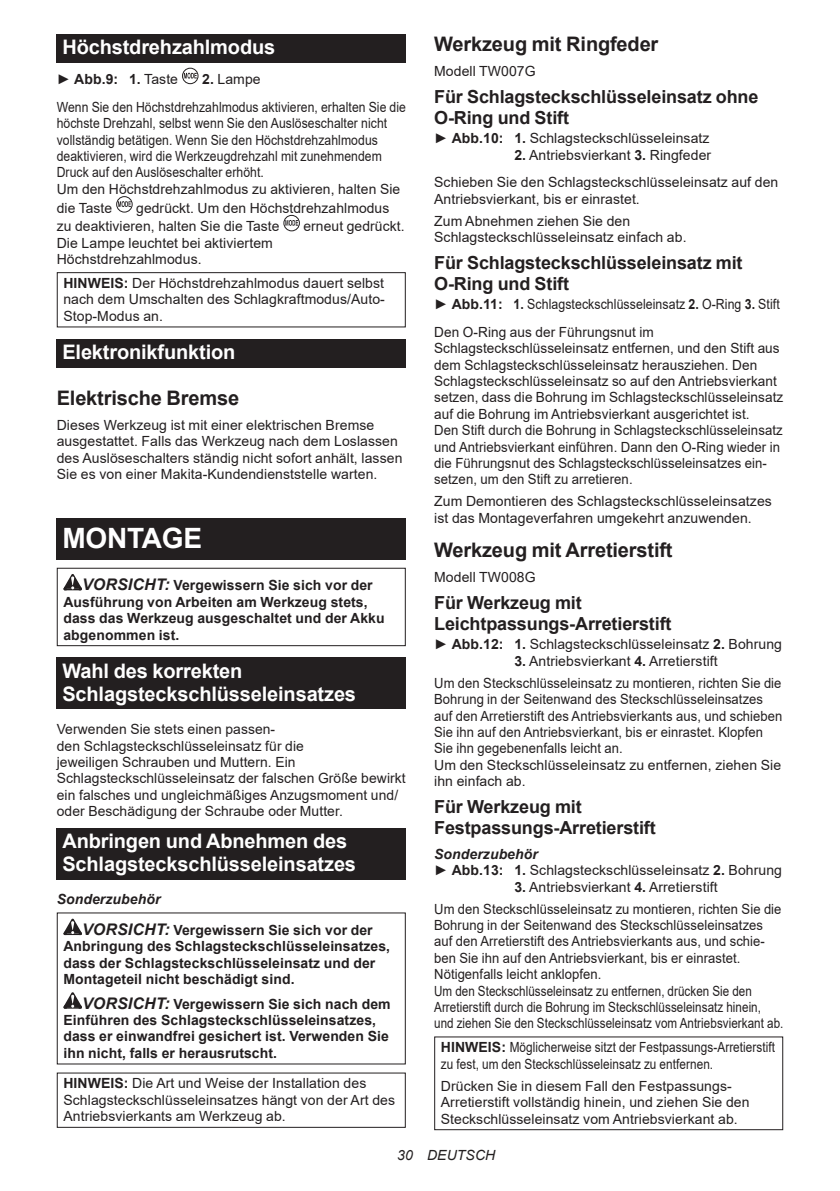
<style>
.page{position:relative;width:840px;height:1191px;background:#fff}
.page>*{position:absolute;margin:0;border:0;box-sizing:border-box;transform-origin:0 0}
.t1{font:700 28px "Arial";letter-spacing:-.01em;color:#fff}
.t2{font:700 20px/23.4px "Arial";letter-spacing:-.01em;color:#fff}
.t3{font:700 20px "Arial";letter-spacing:-.01em;color:#231f20}
.t4{font:700 18px/21px "Arial";letter-spacing:-.01em;color:#231f20}
.t5{font:14px/16.4px "Arial";letter-spacing:.005em;color:#231f20}
.t6{font:14px/16.4px "Arial";letter-spacing:.005em;color:#231f20;scale:.93 1}
.t7{font:700 14px/16.4px "Arial";letter-spacing:.005em;color:#231f20}
.t8{font:14px/16.4px "Arial";letter-spacing:.005em;color:#231f20;scale:.87 1}
.t9{font:14px/16.4px "Arial";letter-spacing:.005em;color:#231f20;scale:.84 1}
.t10{font:italic 14px "Arial";letter-spacing:.005em;color:#231f20}
.s1{font-weight:400}
.s2{font-weight:700}
.s3{font-style:italic;font-size:16px}
.s4{font-style:italic}
.s5{font-weight:700;font-style:italic}
</style>
<div class="page">
<div style="left:57px;top:34px;width:348px;height:29px;background:#231f20"></div>
<svg style="left:182px;top:68px;width:16px;height:16px"></svg>
<svg style="left:184px;top:73px;width:13px;height:6px"></svg>
<svg style="left:116px;top:196px;width:16px;height:16px"></svg>
<svg style="left:118px;top:201px;width:13px;height:6px"></svg>
<svg style="left:283px;top:215px;width:16px;height:16px"></svg>
<svg style="left:285px;top:220px;width:13px;height:6px"></svg>
<div style="left:57px;top:272px;width:348px;height:55px;border:1px solid #231f20"></div>
<div style="left:57px;top:339px;width:348px;height:28px;background:#231f20"></div>
<div style="left:57px;top:518px;width:348px;height:41px;background:#231f20"></div>
<svg style="left:63px;top:574px;width:19px;height:16px"></svg>
<div style="left:57px;top:568px;width:348px;height:78px;border:1px solid #231f20"></div>
<div style="left:57px;top:657px;width:348px;height:52px;background:#231f20"></div>
<div style="left:57px;top:827px;width:348px;height:52px;background:#231f20"></div>
<svg style="left:63px;top:918px;width:19px;height:17px"></svg>
<svg style="left:63px;top:992px;width:19px;height:16px"></svg>
<div style="left:434px;top:1036px;width:348px;height:94px;border:1px solid #231f20"></div>
<h2 class="t2" style="left:62px;top:36px;width:214px">Höchstdrehzahlmodus</h2>
<p class="t7" style="left:57px;top:71px;width:123px"><span class="s1">►</span> Abb.9: 1. <span class="s1">Taste</span></p>
<p class="t5" style="left:57px;top:65px;width:350px;line-height:27.8px;text-align:center"><span class="s2">2.</span> Lampe<br>Wenn Sie den Höchstdrehzahlmodus aktivieren, erhalten Sie die</p>
<p class="t8" style="left:57px;top:115px;width:396px">höchste Drehzahl, selbst wenn Sie den Auslöseschalter nicht vollständig betätigen. Wenn Sie den Höchstdrehzahlmodus deaktivieren, wird die Werkzeugdrehzahl mit zunehmendem Druck auf den Auslöseschalter erhöht.<br>Um den Höchstdrehzahlmodus zu aktivieren, halten Sie</p>
<p class="t5" style="left:57px;top:199px;width:57px">die Taste</p>
<p class="t5" style="left:57px;top:198px;width:334px;line-height:18.8px;text-indent:79px">gedrückt. Um den Höchstdrehzahlmodus zu deaktivieren, halten Sie die Taste</p>
<p class="t5" style="left:303px;top:218px;width:102px">erneut gedrückt.</p>
<p class="t5" style="left:57px;top:234px;width:217px">Die Lampe leuchtet bei aktiviertem<br>Höchstdrehzahlmodus.</p>
<p class="t5" style="left:63px;top:275px;width:323px;text-align:justify"><span class="s2">HINWEIS:</span> Der Höchstdrehzahlmodus dauert selbst nach dem Umschalten des Schlagkraftmodus/Auto-Stop-Modus an.</p>
<h2 class="t2" style="left:62px;top:340px;width:174px">Elektronikfunktion</h2>
<h2 class="t3" style="left:57px;top:384px;width:184px">Elektrische Bremse</h2>
<p class="t5" style="left:57px;top:416px;width:347px">Dieses Werkzeug ist mit einer elektrischen Bremse ausgestattet. Falls das Werkzeug nach dem Loslassen des Auslöseschalters ständig nicht sofort anhält, lassen Sie es von einer Makita-Kundendienststelle warten.</p>
<h1 class="t1" style="left:62px;top:519px;width:141px">MONTAGE</h1>
<p class="t7" style="left:63px;top:577px;width:322px;text-indent:19px"><span class="s3">VORSICHT:</span> Vergewissern Sie sich vor der Ausführung von Arbeiten am Werkzeug stets, dass das Werkzeug ausgeschaltet und der Akku abgenommen ist.</p>
<h2 class="t2" style="left:62px;top:659px;width:295px">Wahl des korrekten<br>Schlagsteckschlüsseleinsatzes</h2>
<p class="t5" style="left:57px;top:721px;width:350px">Verwenden Sie stets einen passen-<br>den Schlagsteckschlüsseleinsatz für die<br>jeweiligen Schrauben und Muttern. Ein Schlagsteckschlüsseleinsatz der falschen Größe bewirkt ein falsches und ungleichmäßiges Anzugsmoment und/ oder Beschädigung der Schraube oder Mutter.</p>
<h2 class="t2" style="left:62px;top:829px;width:295px">Anbringen und Abnehmen des<br>Schlagsteckschlüsseleinsatzes</h2>
<p class="t7" style="left:82px;top:884px;width:292px;line-height:30.6px;text-indent:-25px"><span class="s4">Sonderzubehör<br></span><span class="s3">VORSICHT:</span> Vergewissern Sie sich vor der</p>
<p class="t7" style="left:63px;top:938px;width:328px">Anbringung des Schlagsteckschlüsseleinsatzes, dass der Schlagsteckschlüsseleinsatz und der<br>Montageteil nicht beschädigt sind.</p>
<p class="t7" style="left:63px;top:995px;width:328px;text-indent:19px"><span class="s3">VORSICHT:</span> Vergewissern Sie sich nach dem Einführen des Schlagsteckschlüsseleinsatzes, dass er einwandfrei gesichert ist. Verwenden Sie ihn nicht, falls er herausrutscht.</p>
<p class="t5" style="left:63px;top:1075px;width:333px"><span class="s2">HINWEIS:</span> Die Art und Weise der Installation des<br>Schlagsteckschlüsseleinsatzes hängt von der Art des<br>Antriebsvierkants am Werkzeug ab.</p>
<h2 class="t3" style="left:434px;top:30px;width:225px">Werkzeug mit Ringfeder</h2>
<p class="t5" style="left:434px;top:63px;width:103px">Modell TW007G</p>
<p class="t4" style="left:434px;top:86px;width:325px">Für Schlagsteckschlüsseleinsatz ohne<br>O-Ring und Stift</p>
<p class="t5" style="left:434px;top:130px;width:277px">► <span class="s2">Abb.10: 1.</span> Schlagsteckschlüsseleinsatz</p>
<p class="t5" style="left:434px;top:141px;width:345px;line-height:27.8px;text-indent:80px"><span class="s2">2.</span> Antriebsvierkant <span class="s2">3.</span> Ringfeder<br>Schieben Sie den Schlagsteckschlüsseleinsatz auf den</p>
<p class="t5" style="left:434px;top:188px;width:207px;line-height:22px">Antriebsvierkant, bis er einrastet.<br>Zum Abnehmen ziehen Sie den</p>
<p class="t5" style="left:434px;top:229px;width:254px">Schlagsteckschlüsseleinsatz einfach ab.</p>
<p class="t4" style="left:434px;top:252px;width:310px">Für Schlagsteckschlüsseleinsatz mit<br>O-Ring und Stift</p>
<p class="t5" style="left:434px;top:290px;width:347px;line-height:27.8px">► <span class="s2">Abb.11: 1.</span> Schlagsteckschlüsseleinsatz <span class="s2">2.</span> O-Ring <span class="s2">3.</span> Stift<br>Den O-Ring aus der Führungsnut im</p>
<p class="t5" style="left:434px;top:340px;width:350px">Schlagsteckschlüsseleinsatz entfernen, und den Stift aus dem Schlagsteckschlüsseleinsatz herausziehen. Den Schlagsteckschlüsseleinsatz so auf den Antriebsvierkant setzen, dass die Bohrung im Schlagsteckschlüsseleinsatz auf die Bohrung im Antriebsvierkant ausgerichtet ist.<br>Den Stift durch die Bohrung in Schlagsteckschlüsseleinsatz und Antriebsvierkant einführen. Dann den O-Ring wieder in die Führungsnut des Schlagsteckschlüsseleinsatzes ein&shy;setzen, um den Stift zu arretieren.</p>
<p class="t5" style="left:434px;top:493px;width:339px">Zum Demontieren des Schlagsteckschlüsseleinsatzes ist das Montageverfahren umgekehrt anzuwenden.</p>
<h2 class="t3" style="left:434px;top:536px;width:240px">Werkzeug mit Arretierstift</h2>
<p class="t5" style="left:434px;top:569px;width:103px">Modell TW008G</p>
<p class="t4" style="left:434px;top:592px;width:239px">Für Werkzeug mit<br>Leichtpassungs-Arretierstift</p>
<p class="t5" style="left:434px;top:636px;width:349px">► <span class="s2">Abb.12: 1.</span> Schlagsteckschlüsseleinsatz <span class="s2">2.</span> Bohrung</p>
<p class="t5" style="left:434px;top:650px;width:348px;line-height:22px;text-indent:80px"><span class="s2">3.</span> Antriebsvierkant <span class="s2">4.</span> Arretierstift<br>Um den Steckschlüsseleinsatz zu montieren, richten Sie die</p>
<p class="t6" style="left:434px;top:691px;width:376px">Bohrung in der Seitenwand des Steckschlüsseleinsatzes auf den Arretierstift des Antriebsvierkants aus, und schieben Sie ihn auf den Antriebsvierkant, bis er einrastet. Klopfen Sie ihn gegebenenfalls leicht an.<br>Um den Steckschlüsseleinsatz zu entfernen, ziehen Sie ihn einfach ab.</p>
<p class="t4" style="left:434px;top:796px;width:223px">Für Werkzeug mit<br>Festpassungs-Arretierstift</p>
<p class="t5" style="left:434px;top:845px;width:349px"><span class="s5">Sonderzubehör<br></span>► <span class="s2">Abb.13: 1.</span> Schlagsteckschlüsseleinsatz <span class="s2">2.</span> Bohrung</p>
<p class="t5" style="left:434px;top:875px;width:348px;line-height:22px;text-indent:80px"><span class="s2">3.</span> Antriebsvierkant <span class="s2">4.</span> Arretierstift<br>Um den Steckschlüsseleinsatz zu montieren, richten Sie die</p>
<p class="t6" style="left:434px;top:917px;width:377px">Bohrung in der Seitenwand des Steckschlüsseleinsatzes auf den Arretierstift des Antriebsvierkants aus, und schie&shy;ben Sie ihn auf den Antriebsvierkant, bis er einrastet.<br>Nötigenfalls leicht anklopfen.<br>Um den Steckschlüsseleinsatz zu entfernen, drücken Sie den Arretierstift durch die Bohrung im Steckschlüsseleinsatz hinein, und ziehen Sie den Steckschlüsseleinsatz vom Antriebsvierkant ab.</p>
<p class="t9" style="left:440px;top:1039px;width:399px"><span class="s2">HINWEIS:</span> Möglicherweise sitzt der Festpassungs-Arretierstift zu fest, um den Steckschlüsseleinsatz zu entfernen.</p>
<p class="t5" style="left:440px;top:1077px;width:310px">Drücken Sie in diesem Fall den Festpassungs-<br>Arretierstift vollständig hinein, und ziehen Sie den<br>Steckschlüsseleinsatz vom Antriebsvierkant ab.</p>
<p class="t10" style="left:397px;top:1146px;width:99px">30 DEUTSCH</p>
</div>
